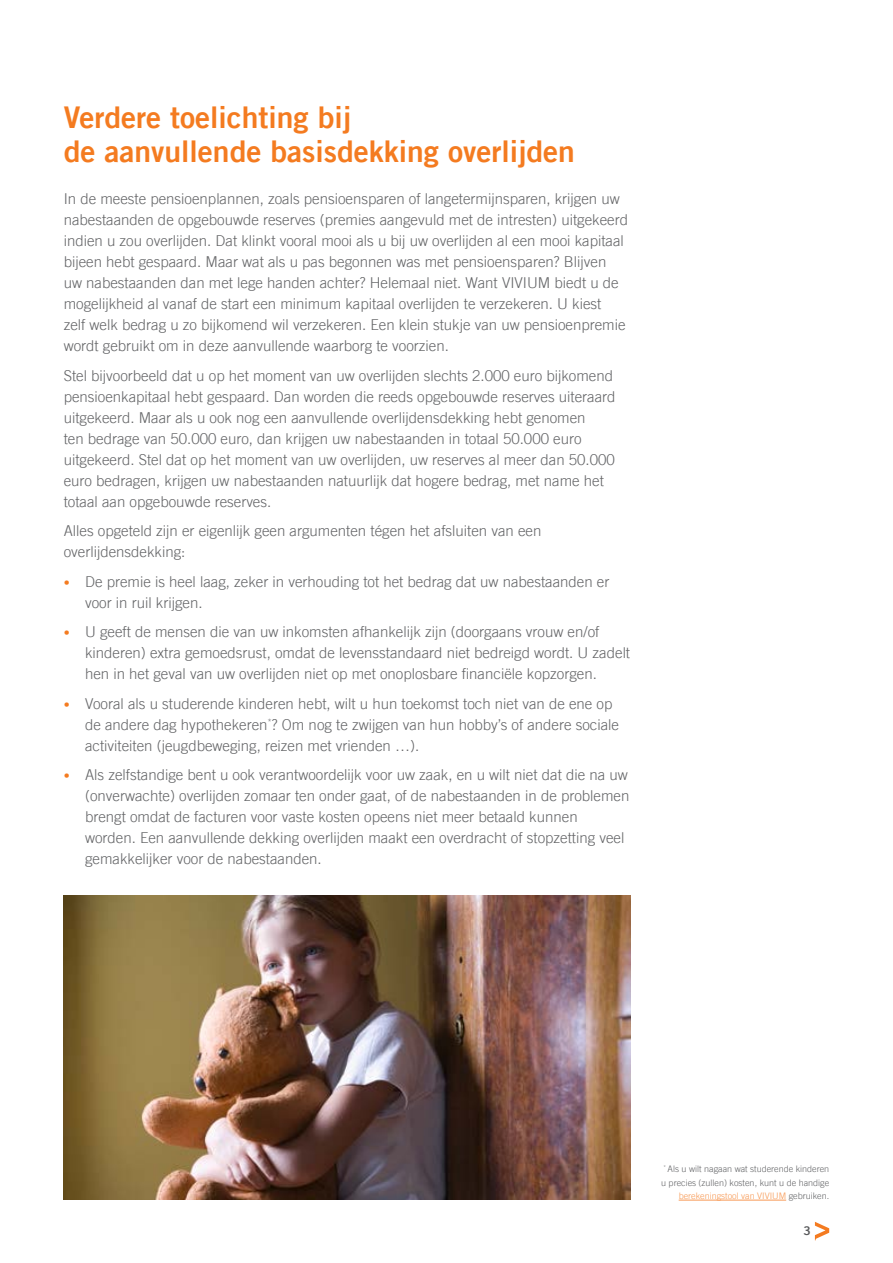
<style>
.page{position:relative;width:893px;height:1263px;background:#fff}
.page>*{position:absolute;margin:0;border:0;box-sizing:border-box;transform-origin:0 0}
.t1{font:30px/33.8px "Trade Gothic LT Bold Two";color:#f47b20}
.t2{font:300 15px/21px "Trade Gothic LT";color:#636466}
.t3{font:12px "Trade Gothic LT Bold Two";color:#58595b}
.t4{font:300 9px/13.5px "Trade Gothic LT";color:#636466;text-align:right}
.s1{font-family:"Trade Gothic LT Bold Two";font-weight:400;font-size:12px;color:#f47b20}
.s2{color:#f89852}
</style>
<div class="page">
<svg style="left:815px;top:1222px;width:14px;height:18px"></svg>
<hr style="left:679px;top:1200px;width:107px;height:1px;background:#f89852">
<img style="left:64px;top:895px;width:566px;height:304px">
<h1 class="t1" style="left:64px;top:100px;width:512px">Verdere toelichting bij<br>de aanvullende basisdekking overlijden</h1>
<p class="t2" style="left:64px;top:188px;width:566px">In de meeste pensioenplannen, zoals pensioensparen of langetermijnsparen, krijgen uw nabestaanden de opgebouwde reserves (premies aangevuld met de intresten) uitgekeerd indien u zou overlijden. Dat klinkt vooral mooi als u bij uw overlijden al een mooi kapitaal bijeen hebt gespaard. Maar wat als u pas begonnen was met pensioensparen? Blijven uw nabestaanden dan met lege handen achter? Helemaal niet. Want VIVIUM biedt u de mogelijkheid al vanaf de start een minimum kapitaal overlijden te verzekeren. U kiest<br>zelf welk bedrag u zo bijkomend wil verzekeren. Een klein stukje van uw pensioenpremie wordt gebruikt om in deze aanvullende waarborg te voorzien.</p>
<p class="t2" style="left:64px;top:364px;width:553px">Stel bijvoorbeeld dat u op het moment van uw overlijden slechts 2.000 euro bijkomend pensioenkapitaal hebt gespaard. Dan worden die reeds opgebouwde reserves uiteraard uitgekeerd. Maar als u ook nog een aanvullende overlijdensdekking hebt genomen<br>ten bedrage van 50.000 euro, dan krijgen uw nabestaanden in totaal 50.000 euro uitgekeerd. Stel dat op het moment van uw overlijden, uw reserves al meer dan 50.000 euro bedragen, krijgen uw nabestaanden natuurlijk dat hogere bedrag, met name het totaal aan opgebouwde reserves.</p>
<p class="t2" style="left:64px;top:520px;width:479px">Alles opgeteld zijn er eigenlijk geen argumenten tégen het afsluiten van een overlijdensdekking:</p>
<p class="t2" style="left:85px;top:570px;width:526px;text-indent:-21px"><span class="s1">•</span> De premie is heel laag, zeker in verhouding tot het bedrag dat uw nabestaanden er voor in ruil krijgen.</p>
<p class="t2" style="left:85px;top:621px;width:547px;text-indent:-21px"><span class="s1">•</span> U geeft de mensen die van uw inkomsten afhankelijk zijn (doorgaans vrouw en/of kinderen) extra gemoedsrust, omdat de levensstandaard niet bedreigd wordt. U zadelt hen in het geval van uw overlijden niet op met onoplosbare financiële kopzorgen.</p>
<p class="t2" style="left:85px;top:692px;width:535px;text-indent:-21px"><span class="s1">•</span> Vooral als u studerende kinderen hebt, wilt u hun toekomst toch niet van de ene op de andere dag hypothekeren<sup>*</sup>? Om nog te zwijgen van hun hobby’s of andere sociale activiteiten (jeugdbeweging, reizen met vrienden …).</p>
<p class="t2" style="left:85px;top:764px;width:546px;text-indent:-21px"><span class="s1">•</span> Als zelfstandige bent u ook verantwoordelijk voor uw zaak, en u wilt niet dat die na uw (onverwachte) overlijden zomaar ten onder gaat, of de nabestaanden in de problemen brengt omdat de facturen voor vaste kosten opeens niet meer betaald kunnen worden. Een aanvullende dekking overlijden maakt een overdracht of stopzetting veel gemakkelijker voor de nabestaanden.</p>
<p class="t4" style="left:661px;top:1162px;width:170px"><sup>*</sup> Als u wilt nagaan wat studerende kinderen u precies (zullen) kosten, kunt u de handige <span class="s2">berekeningstool van VIVIUM</span> gebruiken.</p>
<p class="t3" style="left:803px;top:1224px;width:9px">3</p>
</div>
